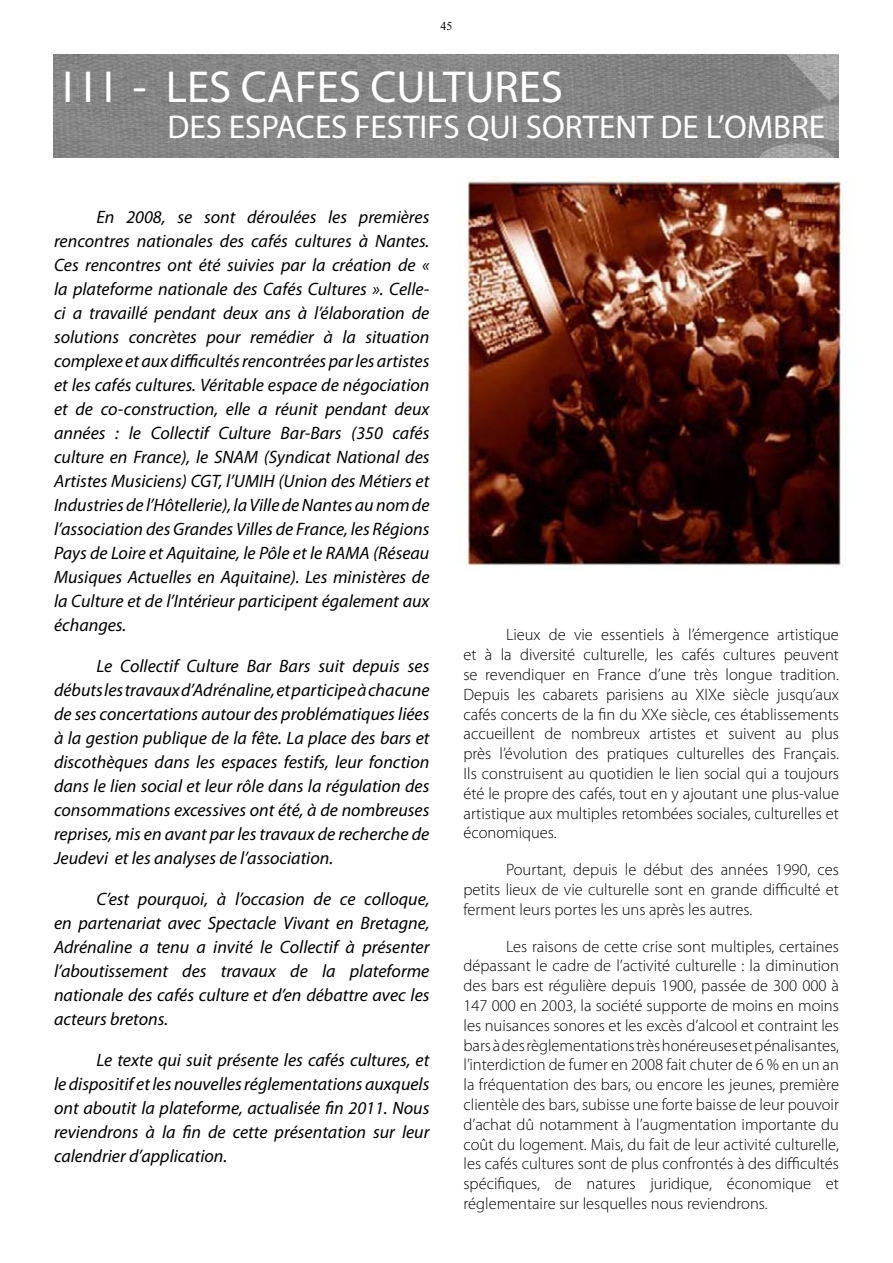
<style>
.page{position:relative;width:893px;height:1263px;background:#fff}
.page>*{position:absolute;margin:0;border:0;box-sizing:border-box;transform-origin:0 0}
.t1{font:45px "Myriad Pro";color:#fff}
.t2{font:33px "Myriad Pro";color:#fff}
.t3{font:italic 18px/24px "Myriad Pro";color:#000;text-align:justify}
.t4{font:300 16.5px/19.8px "Myriad Pro";color:#000;text-align:justify}
.t5{font:12px "Times New Roman";color:#000}
</style>
<div class="page">
<img style="left:54px;top:54px;width:785px;height:104px">
<img style="left:466px;top:176px;width:380px;height:392px">
<p class="t5" style="left:440px;top:17px;width:13px">45</p>
<h1 class="t1" style="left:63px;top:59px;width:502px">I I I - LES CAFES CULTURES</h1>
<h2 class="t2" style="left:167px;top:106px;width:659px">DES ESPACES FESTIFS QUI SORTENT DE L’OMBRE</h2>
<p class="t3" style="left:54px;top:205px;width:377px;text-indent:43px">En 2008, se sont déroulées les premières rencontres nationales des cafés cultures à Nantes.<br>Ces rencontres ont été suivies par la création de « la plateforme nationale des Cafés Cultures ». Celle&shy;ci a travaillé pendant deux ans à l’élaboration de solutions concrètes pour remédier à la situation complexe et aux difficultés rencontrées par les artistes et les cafés cultures. Véritable espace de négociation et de co-construction, elle a réunit pendant deux années : le Collectif Culture Bar-Bars (350 cafés culture en France), le SNAM (Syndicat National des Artistes Musiciens) CGT, l’UMIH (Union des Métiers et Industries de l’Hôtellerie), la Ville de Nantes au nom de l’association des Grandes Villes de France, les Régions Pays de Loire et Aquitaine, le Pôle et le RAMA (Réseau Musiques Actuelles en Aquitaine). Les ministères de la Culture et de l’Intérieur participent également aux échanges.</p>
<p class="t3" style="left:54px;top:654px;width:377px;text-indent:43px">Le Collectif Culture Bar Bars suit depuis ses débuts les travaux d’Adrénaline, et participe à chacune de ses concertations autour des problématiques liées à la gestion publique de la fête. La place des bars et discothèques dans les espaces festifs, leur fonction dans le lien social et leur rôle dans la régulation des consommations excessives ont été, à de nombreuses reprises, mis en avant par les travaux de recherche de Jeudevi et les analyses de l’association.</p>
<p class="t3" style="left:54px;top:887px;width:377px;text-indent:43px">C’est pourquoi, à l’occasion de ce colloque, en partenariat avec Spectacle Vivant en Bretagne, Adrénaline a tenu a invité le Collectif à présenter l’aboutissement des travaux de la plateforme nationale des cafés culture et d’en débattre avec les acteurs bretons.</p>
<p class="t3" style="left:54px;top:1048px;width:377px;text-indent:43px">Le texte qui suit présente les cafés cultures, et le dispositif et les nouvelles réglementations auxquels ont aboutit la plateforme, actualisée fin 2011. Nous reviendrons à la fin de cette présentation sur leur calendrier d’application.</p>
<p class="t4" style="left:463px;top:625px;width:377px;text-indent:43px">Lieux de vie essentiels à l’émergence artistique et à la diversité culturelle, les cafés cultures peuvent se revendiquer en France d’une très longue tradition.<br>Depuis les cabarets parisiens au XIXe siècle jusqu’aux cafés concerts de la fin du XXe siècle, ces établissements accueillent de nombreux artistes et suivent au plus près l’évolution des pratiques culturelles des Français.<br>Ils construisent au quotidien le lien social qui a toujours été le propre des cafés, tout en y ajoutant une plus-value artistique aux multiples retombées sociales, culturelles et économiques.</p>
<p class="t4" style="left:463px;top:859px;width:377px;text-indent:43px">Pourtant, depuis le début des années 1990, ces petits lieux de vie culturelle sont en grande difficulté et ferment leurs portes les uns après les autres.</p>
<p class="t4" style="left:463px;top:936px;width:377px;text-indent:43px">Les raisons de cette crise sont multiples, certaines dépassant le cadre de l’activité culturelle : la diminution des bars est régulière depuis 1900, passée de 300 000 à 147 000 en 2003, la société supporte de moins en moins les nuisances sonores et les excès d’alcool et contraint les bars à des règlementations très honéreuses et pénalisantes, l’interdiction de fumer en 2008 fait chuter de 6 % en un an la fréquentation des bars, ou encore les jeunes, première clientèle des bars, subisse une forte baisse de leur pouvoir d’achat dû notamment à l’augmentation importante du coût du logement. Mais, du fait de leur activité culturelle, les cafés cultures sont de plus confrontés à des difficultés spécifiques, de natures juridique, économique et réglementaire sur lesquelles nous reviendrons.</p>
</div>
